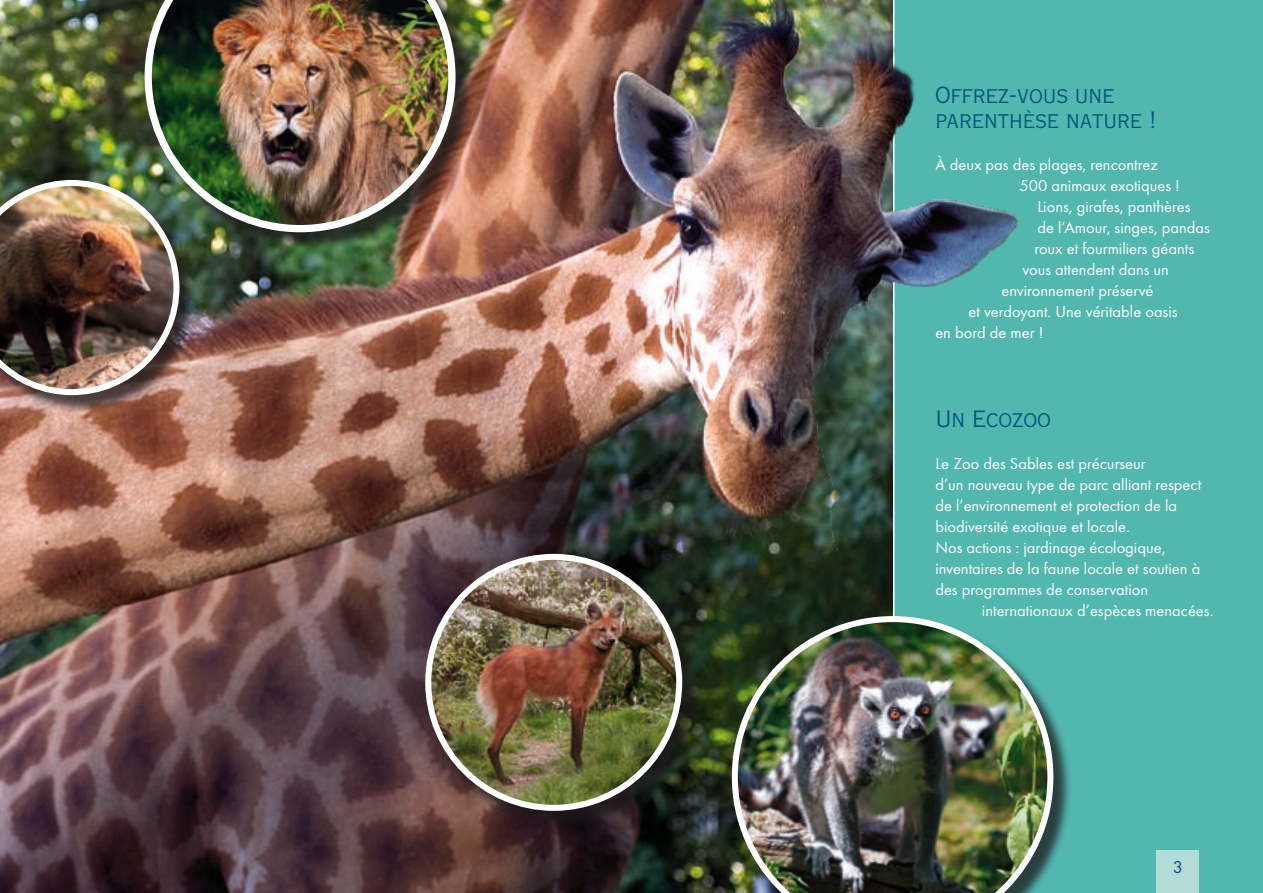
<style>
.page{position:relative;width:1263px;height:893px;background:#fff}
.page>*{position:absolute;margin:0;border:0;box-sizing:border-box;transform-origin:0 0}
.t1{font:22.5px/25.5px "Copperplate Twenty Nine AB";color:#005379}
.t2{font:18px "Futura T";color:#005379}
.t3{font:16.5px/21px "Futura T";color:#fff}
</style>
<div class="page">
<img style="left:0;top:0;width:870px;height:893px">
<div style="left:894px;top:0;width:369px;height:893px;background:#52b7af"></div>
<div style="left:147px;top:0;width:327px;height:251px;background:#1b1819;opacity:.75"></div>
<img style="left:145px;top:0;width:310px;height:232px">
<div style="left:0;top:182px;width:198px;height:231px;background:#1b1819;opacity:.75"></div>
<img style="left:0;top:180px;width:179px;height:215px">
<div style="left:427px;top:556px;width:274px;height:273px;background:#1b1819;opacity:.75"></div>
<img style="left:428px;top:557px;width:251px;height:251px;border-radius:125px">
<div style="left:425px;top:554px;width:257px;height:257px;border:6px solid #fff;border-radius:50%"></div>
<div style="left:734px;top:618px;width:338px;height:275px;background:#1b1819;opacity:.75"></div>
<img style="left:732px;top:616px;width:321px;height:277px">
<img style="left:782px;top:0;width:255px;height:551px">
<div style="left:1157px;top:850px;width:42px;height:43px;background:#b3dbd7"></div>
<p class="t1" style="left:935px;top:82px;width:223px">Offrez-vous une parenthèse nature !</p>
<p class="t3" style="left:935px;top:154px;width:224px">À deux pas des plages, rencontrez</p>
<p class="t3" style="left:1019px;top:175px;width:162px">500 animaux exotiques !</p>
<p class="t3" style="left:1037px;top:196px;width:155px">Lions, girafes, panthères</p>
<p class="t3" style="left:1037px;top:217px;width:174px">de l’Amour, singes, pandas</p>
<p class="t3" style="left:1034px;top:238px;width:161px">roux et fourmiliers géants</p>
<p class="t3" style="left:1022px;top:259px;width:148px">vous attendent dans un</p>
<p class="t3" style="left:1001px;top:280px;width:154px">environnement préservé</p>
<p class="t3" style="left:968px;top:301px;width:211px">et verdoyant. Une véritable oasis</p>
<p class="t3" style="left:935px;top:322px;width:109px">en bord de mer !</p>
<p class="t1" style="left:935px;top:406px;width:117px">Un Ecozoo</p>
<p class="t3" style="left:935px;top:453px;width:212px">Le Zoo des Sables est précurseur</p>
<p class="t3" style="left:935px;top:474px;width:267px">d’un nouveau type de parc alliant respect de l’environnement et protection de la biodiversité exotique et locale.</p>
<p class="t3" style="left:935px;top:537px;width:266px">Nos actions : jardinage écologique, inventaires de la faune locale et soutien à</p>
<p class="t3" style="left:982px;top:579px;width:233px;text-indent:-46px">des programmes de conservation internationaux d’espèces menacées.</p>
<p class="t2" style="left:1173px;top:856px;width:12px">3</p>
</div>
